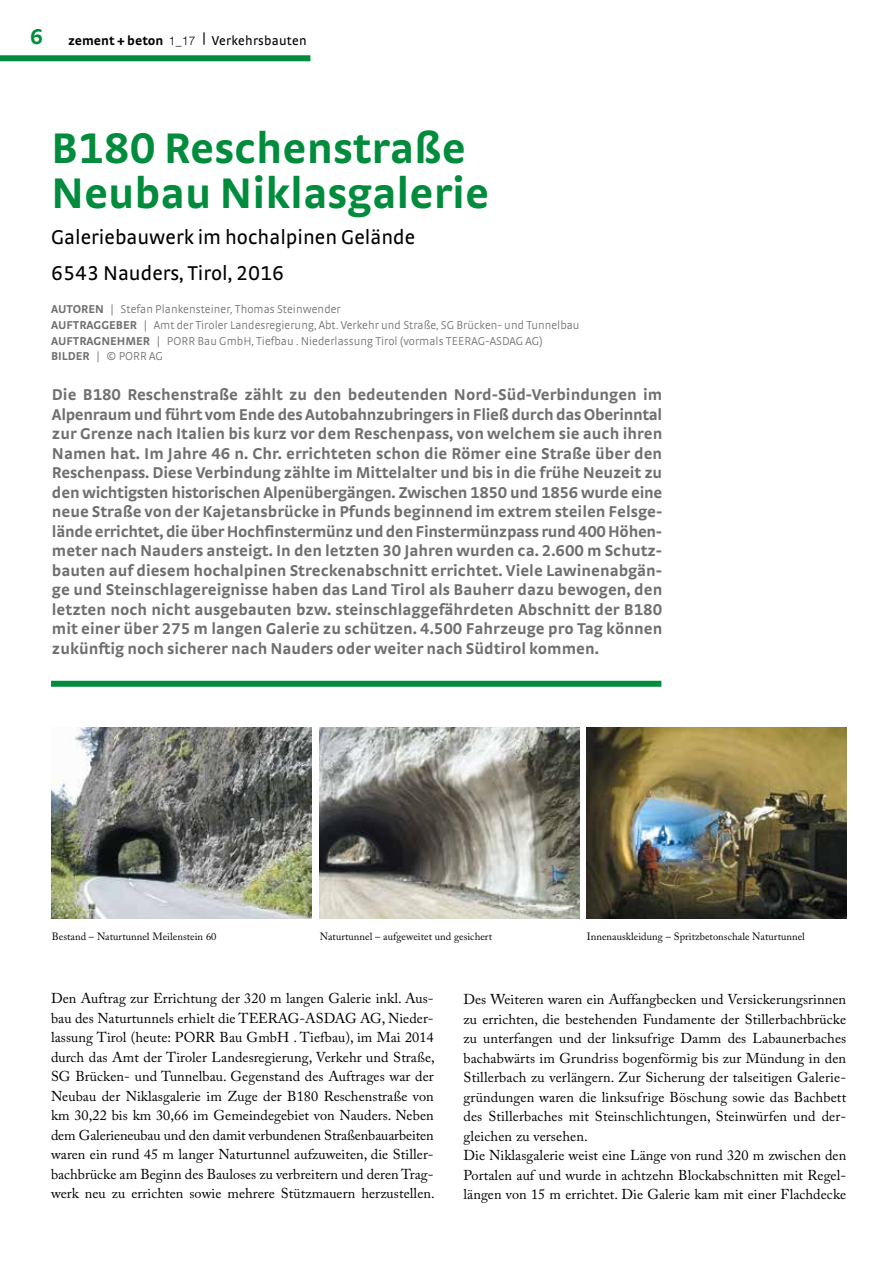
<style>
.page{position:relative;width:893px;height:1263px;background:#fff}
.page>*{position:absolute;margin:0;border:0;box-sizing:border-box;transform-origin:0 0}
.t1{font:700 45px/45px "Strada TF";color:#008c3c}
.t2{font:21px/36px "Strada TF";color:#000}
.t3{font:700 16.5px/19.5px "Strada TF";color:#706f6f;text-align:justify}
.t4{font:14.25px/19.5px "Adobe Caslon Pro";letter-spacing:.005em;color:#000;text-align:justify}
.t5{font:13.5px "Strada";letter-spacing:.02em;color:#000}
.t6{font:300 12px/15.8px "Strada TF";letter-spacing:.005em;color:#706f6f}
.t7{font:10.5px "Adobe Caslon Pro";letter-spacing:.005em;color:#000}
.s1{font-family:"Strada TF";font-weight:700;font-size:22.5px;color:#008c3c}
.s2{font-weight:700}
.s3{font-family:"Helvetica Neue LT";font-weight:300;font-size:12px}
</style>
<div class="page">
<div style="left:0;top:55px;width:310px;height:6px;background:#008c3c"></div>
<div style="left:51px;top:681px;width:610px;height:6px;background:#008c3c"></div>
<img style="left:52px;top:727px;width:259px;height:191px">
<img style="left:320px;top:727px;width:259px;height:191px">
<img style="left:587px;top:727px;width:259px;height:191px">
<p class="t5" style="left:30px;top:33px;width:278px"><span class="s1">6</span> <span class="s2">zement + beton</span> <span class="s3">1_17</span> | Verkehrsbauten</p>
<h1 class="t1" style="left:51px;top:124px;width:440px">B180 Reschenstraße<br>Neubau Niklasgalerie</h1>
<h2 class="t2" style="left:51px;top:219px;width:366px">Galeriebauwerk im hochalpinen Gelände<br>6543 Nauders, Tirol, 2016</h2>
<p class="t6" style="left:51px;top:301px;width:530px"><span class="s2">AUTOREN</span> | Stefan Plankensteiner, Thomas Steinwender<br><span class="s2">AUFTRAGGEBER</span> | Amt der Tiroler Landesregierung, Abt. Verkehr und Straße, SG Brücken- und Tunnelbau <span class="s2">AUFTRAGNEHMER</span> | PORR Bau GmbH, Tiefbau . Niederlassung Tirol (vormals TEERAG-ASDAG AG)<br><span class="s2">BILDER</span> | © PORR AG</p>
<p class="t3" style="left:52px;top:384px;width:612px">Die B180 Reschenstraße zählt zu den bedeutenden Nord-Süd-Verbindungen im Alpenraum und führt vom Ende des Autobahnzubringers in Fließ durch das Oberinntal zur Grenze nach Italien bis kurz vor dem Reschenpass, von welchem sie auch ihren Namen hat. Im Jahre 46 n. Chr. errichteten schon die Römer eine Straße über den Reschenpass. Diese Verbindung zählte im Mittelalter und bis in die frühe Neuzeit zu den wichtigsten historischen Alpenübergängen. Zwischen 1850 und 1856 wurde eine neue Straße von der Kajetansbrücke in Pfunds beginnend im extrem steilen Felsge&shy;lände errichtet, die über Hochfinstermünz und den Finstermünzpass rund 400 Höhen&shy;meter nach Nauders ansteigt. In den letzten 30 Jahren wurden ca. 2.600 m Schutz&shy;bauten auf diesem hochalpinen Streckenabschnitt errichtet. Viele Lawinenabgän&shy;ge und Steinschlagereignisse haben das Land Tirol als Bauherr dazu bewogen, den letzten noch nicht ausgebauten bzw. steinschlaggefährdeten Abschnitt der B180 mit einer über 275 m langen Galerie zu schützen. 4.500 Fahrzeuge pro Tag können zukünftig noch sicherer nach Nauders oder weiter nach Südtirol kommen.</p>
<p class="t7" style="left:52px;top:930px;width:166px">Bestand – Naturtunnel Meilenstein 60</p>
<p class="t7" style="left:320px;top:930px;width:174px">Naturtunnel – aufgeweitet und gesichert</p>
<p class="t7" style="left:587px;top:930px;width:220px">Innenauskleidung – Spritzbetonschale Naturtunnel</p>
<p class="t4" style="left:51px;top:989px;width:385px">Den Auftrag zur Errichtung der 320 m langen Galerie inkl. Aus&shy;bau des Naturtunnels erhielt die TEERAG-ASDAG AG, Nieder&shy;lassung Tirol (heute: PORR Bau GmbH . Tiefbau), im Mai 2014 durch das Amt der Tiroler Landesregierung, Verkehr und Straße, SG Brücken- und Tunnelbau. Gegenstand des Auftrages war der Neubau der Niklasgalerie im Zuge der B180 Reschenstraße von km 30,22 bis km 30,66 im Gemeindegebiet von Nauders. Neben dem Galerieneubau und den damit verbundenen Straßenbauarbeiten waren ein rund 45 m langer Naturtunnel aufzuweiten, die Stiller&shy;bachbrücke am Beginn des Bauloses zu verbreitern und deren Trag&shy;werk neu zu errichten sowie mehrere Stützmauern herzustellen.</p>
<p class="t4" style="left:463px;top:989px;width:384px;text-align:left">Des Weiteren waren ein Auffangbecken und Versickerungsrinnen zu errichten, die bestehenden Fundamente der Stillerbachbrücke zu unterfangen und der linksufrige Damm des Labaunerbaches bachabwärts im Grundriss bogenförmig bis zur Mündung in den Stillerbach zu verlängern. Zur Sicherung der talseitigen Galerie&shy;gründungen waren die linksufrige Böschung sowie das Bachbett des Stillerbaches mit Steinschlichtungen, Steinwürfen und der&shy;gleichen zu versehen.<br>Die Niklasgalerie weist eine Länge von rund 320 m zwischen den Portalen auf und wurde in achtzehn Blockabschnitten mit Regel&shy;längen von 15 m errichtet. Die Galerie kam mit einer Flachdecke</p>
</div>
